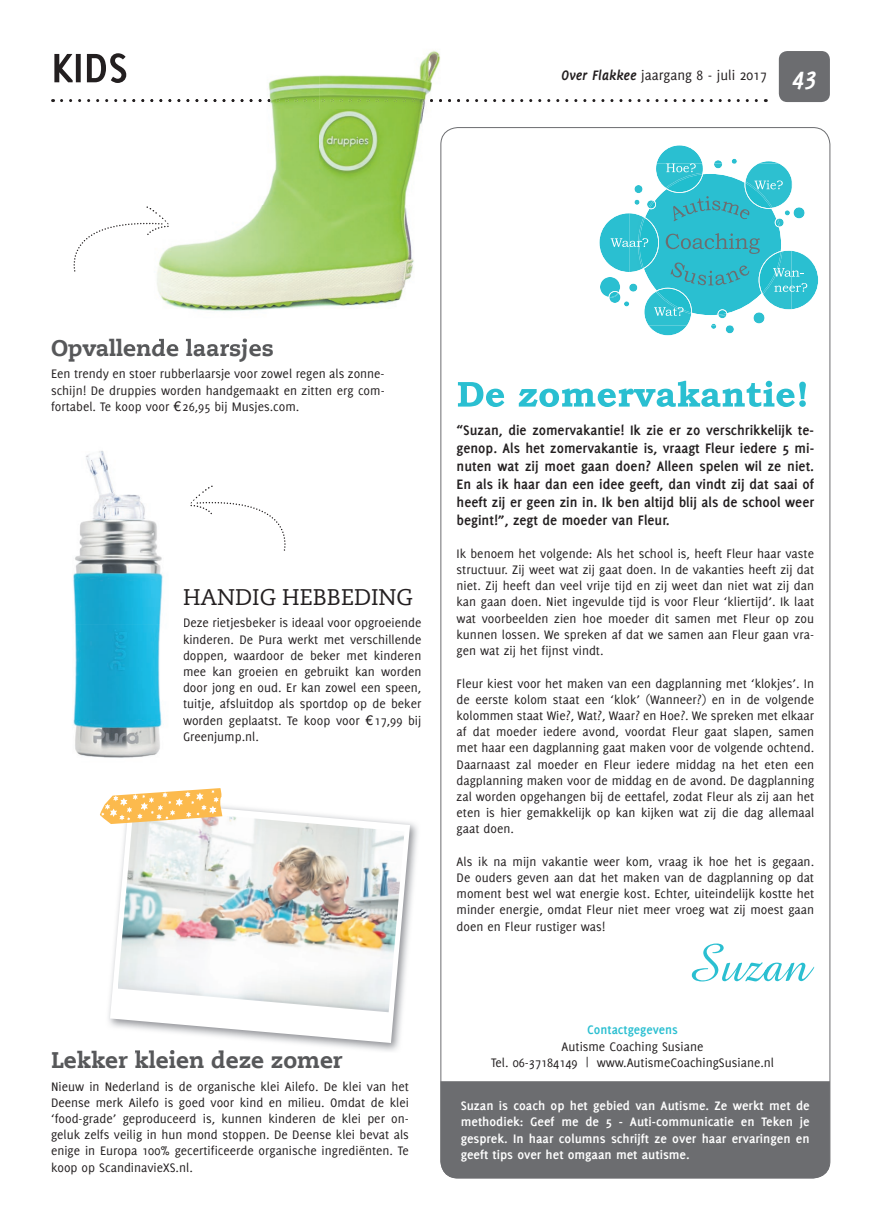
<style>
.page{position:relative;width:881px;height:1229px;background:#fff}
.page>*{position:absolute;margin:0;border:0;box-sizing:border-box;transform-origin:0 0}
.t1{font:800 22.5px "Caecilia LT Std";color:#57585a}
.t2{font:22.5px "Caecilia LT";color:#231f20}
.t3{font:700 15px/18px "Delicious";color:#231f20;text-align:justify}
.t4{font:15px "Delicious";color:#231f20}
.t5{font:13.5px/16.2px "Delicious";color:#231f20;text-align:justify}
.t6{font:700 13.5px/16.2px "Delicious";color:#fff;text-align:justify}
.t7{font:700 13.5px "Delicious";color:#2abfd1}
.s1{font-weight:700;font-style:italic}
.s2{font-weight:700;font-style:italic;font-size:27px;color:#fff}
.s3{font-family:"Helvetica Neue LT Std"}
</style>
<div class="page">
<svg style="left:60px;top:99px;width:697px;height:3px"></svg>
<div style="left:778px;top:51px;width:51px;height:51px;background:#6c6d70;border-radius:9px"></div>
<svg style="left:54px;top:53px;width:72px;height:30px"></svg>
<svg style="left:457px;top:381px;width:348px;height:26px"></svg>
<img style="left:108px;top:823px;width:310px;height:228px">
<img style="left:108px;top:1050px;width:234px;height:3px">
<svg style="left:110px;top:806px;width:300px;height:237px"></svg>
<img style="left:118px;top:808px;width:286px;height:204px">
<img style="left:128px;top:51px;width:334px;height:260px">
<img style="left:240px;top:99px;width:220px;height:3px">
<img style="left:128px;top:338px;width:145px;height:10px">
<img style="left:73px;top:450px;width:90px;height:308px">
<svg style="left:599px;top:145px;width:219px;height:191px"></svg>
<div style="left:440px;top:1081px;width:389px;height:97px;background:#6c6d70"></div>
<svg style="left:691px;top:943px;width:122px;height:38px"></svg>
<svg style="left:73px;top:205px;width:98px;height:69px"></svg>
<svg style="left:190px;top:485px;width:96px;height:66px"></svg>
<svg style="left:100px;top:788px;width:122px;height:36px"></svg>
<p class="t4" style="left:561px;top:67px;width:257px"><span class="s1">Over Flakkee</span> jaargang 8 - juli 2017 <span class="s2">43</span></p>
<h1 class="t1" style="left:51px;top:334px;width:224px">Opvallende laarsjes</h1>
<p class="t5" style="left:51px;top:366px;width:335px">Een trendy en stoer rubberlaarsje voor zowel regen als zonne&shy;schijn! De druppies worden handgemaakt en zitten erg com&shy;fortabel. Te koop voor <span class="s3">€</span> 26,95 bij Musjes.com.</p>
<h1 class="t2" style="left:183px;top:585px;width:231px">HANDIG HEBBEDING</h1>
<p class="t5" style="left:183px;top:615px;width:240px">Deze rietjesbeker is ideaal voor opgroeiende kinderen. De Pura werkt met verschillende doppen, waardoor de beker met kinderen mee kan groeien en gebruikt kan worden door jong en oud. Er kan zowel een speen, tuitje, afsluitdop als sportdop op de beker worden geplaatst. Te koop voor <span class="s3">€</span> 17,99 bij Greenjump.nl.</p>
<p class="t3" style="left:456px;top:421px;width:359px">“Suzan, die zomervakantie! Ik zie er zo verschrikkelijk te&shy;genop. Als het zomervakantie is, vraagt Fleur iedere 5 mi&shy;nuten wat zij moet gaan doen? Alleen spelen wil ze niet.<br>En als ik haar dan een idee geeft, dan vindt zij dat saai of heeft zij er geen zin in. Ik ben altijd blij als de school weer begint!”, zegt de moeder van Fleur.</p>
<p class="t5" style="left:456px;top:545px;width:359px">Ik benoem het volgende: Als het school is, heeft Fleur haar vaste structuur. Zij weet wat zij gaat doen. In de vakanties heeft zij dat niet. Zij heeft dan veel vrije tijd en zij weet dan niet wat zij dan kan gaan doen. Niet ingevulde tijd is voor Fleur ‘kliertijd’. Ik laat wat voorbeelden zien hoe moeder dit samen met Fleur op zou kunnen lossen. We spreken af dat we samen aan Fleur gaan vra&shy;gen wat zij het fijnst vindt.</p>
<p class="t5" style="left:456px;top:675px;width:359px">Fleur kiest voor het maken van een dagplanning met ‘klokjes’. In de eerste kolom staat een ‘klok’ (Wanneer?) en in de volgende kolommen staat Wie?, Wat?, Waar? en Hoe?. We spreken met elkaar af dat moeder iedere avond, voordat Fleur gaat slapen, samen met haar een dagplanning gaat maken voor de volgende ochtend.<br>Daarnaast zal moeder en Fleur iedere middag na het eten een dagplanning maken voor de middag en de avond. De dagplanning zal worden opgehangen bij de eettafel, zodat Fleur als zij aan het eten is hier gemakkelijk op kan kijken wat zij die dag allemaal gaat doen.</p>
<p class="t5" style="left:456px;top:853px;width:359px">Als ik na mijn vakantie weer kom, vraag ik hoe het is gegaan.<br>De ouders geven aan dat het maken van de dagplanning op dat moment best wel wat energie kost. Echter, uiteindelijk kostte het minder energie, omdat Fleur niet meer vroeg wat zij moest gaan doen en Fleur rustiger was!</p>
<h1 class="t1" style="left:51px;top:1046px;width:293px">Lekker kleien deze zomer</h1>
<p class="t5" style="left:51px;top:1078px;width:359px">Nieuw in Nederland is de organische klei Ailefo. De klei van het Deense merk Ailefo is goed voor kind en milieu. Omdat de klei ‘food-grade’ geproduceerd is, kunnen kinderen de klei per on&shy;geluk zelfs veilig in hun mond stoppen. De Deense klei bevat als enige in Europa 100% gecertificeerde organische ingrediënten. Te koop op ScandinavieXS.nl.</p>
<p class="t7" style="left:587px;top:1022px;width:92px">Contactgegevens</p>
<p class="t5" style="left:491px;top:1038px;width:284px;text-align:center">Autisme Coaching Susiane<br>Tel. 06-37184149 | www.AutismeCoachingSusiane.nl</p>
<p class="t6" style="left:460px;top:1097px;width:350px">Suzan is coach op het gebied van Autisme. Ze werkt met de methodiek: Geef me de 5 - Auti-communicatie en Teken je gesprek. In haar columns schrijft ze over haar ervaringen en geeft tips over het omgaan met autisme.</p>
</div>
